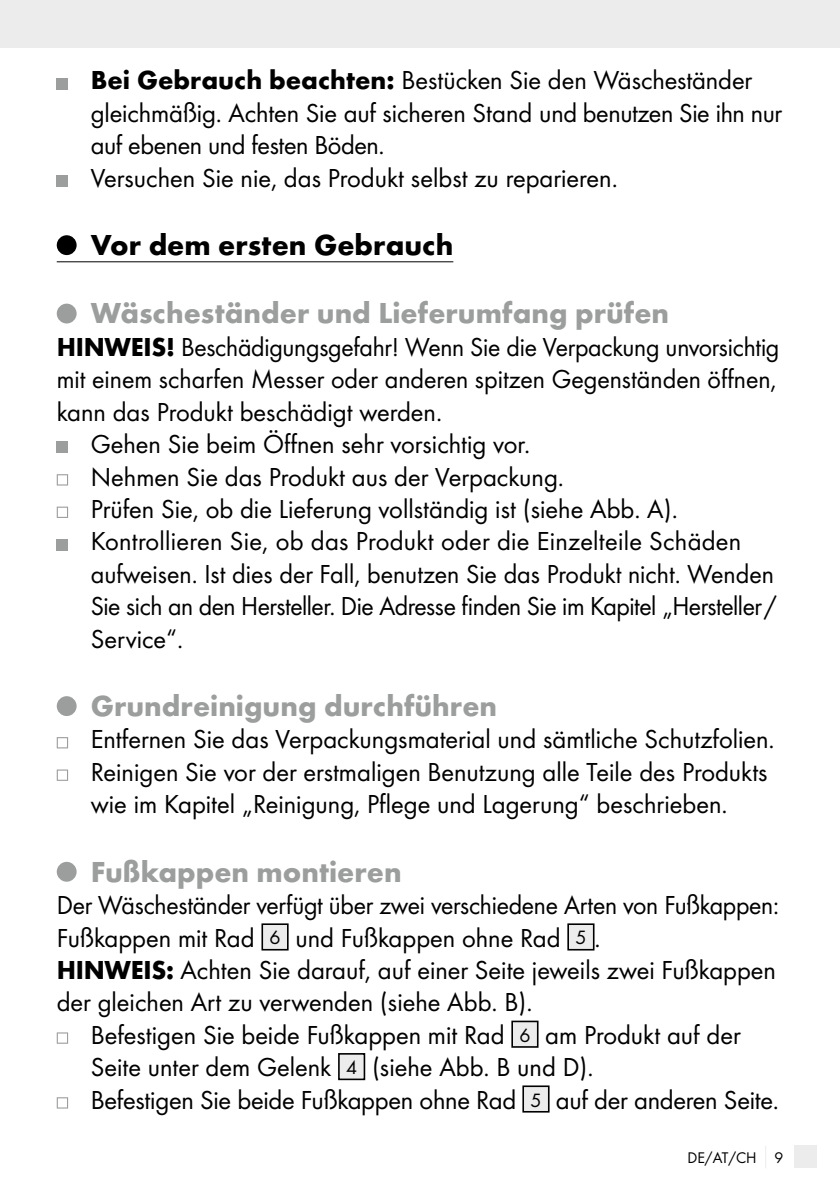
<style>
.page{position:relative;width:840px;height:1191px;background:#fff}
.page>*{position:absolute;margin:0;border:0;box-sizing:border-box;transform-origin:0 0}
.t1{font:700 30px "Futura";color:#9c9d9d}
.t2{font:700 30px "Futura";color:#000}
.t3{font:27px/32.4px "Futura Boo";color:#000}
.t4{font:27px "Futura Boo";letter-spacing:-.02em;color:#000}
.t5{font:16px "Futura Boo";color:#000}
.s1{font-family:"Futura";font-weight:700}
.s2{font-size:20px}
</style>
<div class="page">
<div style="left:0;top:0;width:839px;height:48px;background:#ececec"></div>
<div style="left:794px;top:1145px;width:22px;height:23px;background:#ececec"></div>
<hr style="left:57px;top:261px;width:396px;height:1px;background:#000">
<div style="left:57px;top:78px;width:11px;height:11px;background:#9c9d9d"></div>
<div style="left:57px;top:175px;width:11px;height:12px;background:#9c9d9d"></div>
<div style="left:57px;top:235px;width:20px;height:20px;background:#000;border-radius:50%"></div>
<div style="left:57px;top:304px;width:20px;height:19px;background:#9c9d9d;border-radius:50%"></div>
<div style="left:57px;top:442px;width:11px;height:11px;background:#9c9d9d"></div>
<svg style="left:57px;top:474px;width:11px;height:11px"></svg>
<svg style="left:57px;top:506px;width:11px;height:12px"></svg>
<div style="left:57px;top:539px;width:11px;height:11px;background:#9c9d9d"></div>
<div style="left:57px;top:696px;width:20px;height:20px;background:#9c9d9d;border-radius:50%"></div>
<svg style="left:57px;top:737px;width:11px;height:11px"></svg>
<svg style="left:57px;top:769px;width:11px;height:12px"></svg>
<div style="left:57px;top:862px;width:20px;height:19px;background:#9c9d9d;border-radius:50%"></div>
<div style="left:262px;top:924px;width:26px;height:25px;background:#ececec"></div>
<div style="left:261px;top:923px;width:27px;height:27px;border:2px solid #000"></div>
<div style="left:568px;top:924px;width:25px;height:25px;background:#ececec"></div>
<div style="left:567px;top:923px;width:27px;height:27px;border:2px solid #000"></div>
<svg style="left:57px;top:1032px;width:11px;height:11px"></svg>
<div style="left:512px;top:1021px;width:25px;height:26px;background:#ececec"></div>
<div style="left:511px;top:1020px;width:27px;height:27px;border:2px solid #000"></div>
<div style="left:339px;top:1053px;width:25px;height:26px;background:#ececec"></div>
<div style="left:338px;top:1053px;width:27px;height:27px;border:2px solid #000"></div>
<svg style="left:57px;top:1097px;width:11px;height:11px"></svg>
<div style="left:523px;top:1086px;width:25px;height:25px;background:#ececec"></div>
<div style="left:522px;top:1085px;width:27px;height:27px;border:2px solid #000"></div>
<p class="t3" style="left:91px;top:64px;width:692px"><span class="s1">Bei Gebrauch beachten:</span> Bestücken Sie den Wäscheständer gleichmäßig. Achten Sie auf sicheren Stand und benutzen Sie ihn nur auf ebenen und festen Böden.<br>Versuchen Sie nie, das Produkt selbst zu reparieren.</p>
<p class="t2" style="left:91px;top:226px;width:364px">Vor dem ersten Gebrauch</p>
<p class="t1" style="left:91px;top:295px;width:579px">Wäscheständer und Lieferumfang prüfen</p>
<p class="t3" style="left:57px;top:330px;width:723px"><span class="s1">HINWEIS!</span> Beschädigungsgefahr! Wenn Sie die Verpackung unvorsichtig</p>
<p class="t3" style="left:57px;top:363px;width:721px">mit einem scharfen Messer oder anderen spitzen Gegenständen öffnen,</p>
<p class="t3" style="left:57px;top:395px;width:386px">kann das Produkt beschädigt werden.</p>
<p class="t3" style="left:91px;top:428px;width:441px">Gehen Sie beim Öffnen sehr vorsichtig vor.</p>
<p class="t3" style="left:91px;top:460px;width:474px">Nehmen Sie das Produkt aus der Verpackung.</p>
<p class="t3" style="left:91px;top:492px;width:588px">Prüfen Sie, ob die Lieferung vollständig ist (siehe Abb. A).</p>
<p class="t3" style="left:91px;top:525px;width:651px">Kontrollieren Sie, ob das Produkt oder die Einzelteile Schäden</p>
<p class="t3" style="left:91px;top:557px;width:684px">aufweisen. Ist dies der Fall, benutzen Sie das Produkt nicht. Wenden</p>
<p class="t4" style="left:91px;top:590px;width:687px">Sie sich an den Hersteller. Die Adresse finden Sie im Kapitel „Hersteller/</p>
<p class="t3" style="left:91px;top:622px;width:94px">Service“.</p>
<p class="t1" style="left:91px;top:687px;width:407px">Grundreinigung durchführen</p>
<p class="t3" style="left:91px;top:723px;width:685px">Entfernen Sie das Verpackungsmaterial und sämtliche Schutzfolien.<br>Reinigen Sie vor der erstmaligen Benutzung alle Teile des Produkts wie im Kapitel „Reinigung, Pflege und Lagerung“ beschrieben.</p>
<p class="t1" style="left:91px;top:853px;width:312px">Fußkappen montieren</p>
<p class="t3" style="left:57px;top:888px;width:723px">Der Wäscheständer verfügt über zwei verschiedene Arten von Fußkappen:<br>Fußkappen mit Rad <span class="s2">6</span> und Fußkappen ohne Rad <span class="s2">5</span> .<br><span class="s1">HINWEIS:</span> Achten Sie darauf, auf einer Seite jeweils zwei Fußkappen der gleichen Art zu verwenden (siehe Abb. B).</p>
<p class="t3" style="left:91px;top:1018px;width:689px">Befestigen Sie beide Fußkappen mit Rad <span class="s2">6</span> am Produkt auf der<br>Seite unter dem Gelenk <span class="s2">4</span> (siehe Abb. B und D).<br>Befestigen Sie beide Fußkappen ohne Rad <span class="s2">5</span> auf der anderen Seite.</p>
<p class="t5" style="left:687px;top:1148px;width:97px">DE/AT/CH 9</p>
</div>
